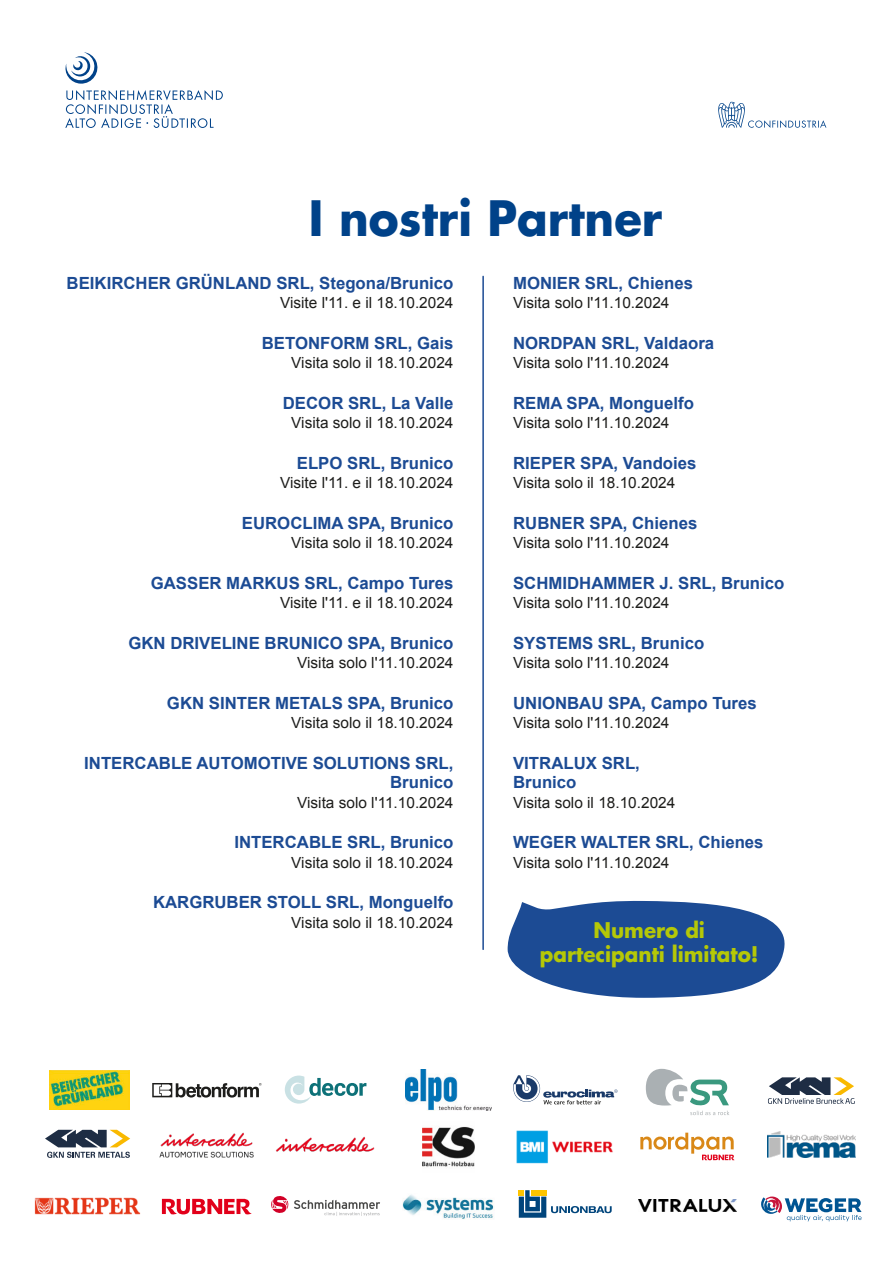
<style>
.page{position:relative;width:894px;height:1264px;background:#fff}
.page>*{position:absolute;margin:0;border:0;box-sizing:border-box;transform-origin:0 0}
.t1{font:700 47.4px "Futura";color:#004289;scale:.95 1}
.t2{font:700 21px/24px "Futura";color:#b5c807;text-align:center;scale:.95 1}
.t3{font:700 16.8px/19.5px "Arial";color:#1c4b94;text-align:right}
.t4{font:15.3px "Arial";color:#1d1d1b}
</style>
<div class="page">
<svg style="left:507px;top:900px;width:278px;height:97px"></svg>
<hr style="left:482px;top:276px;width:1px;height:673px;background:#1c4b94">
<svg style="left:65px;top:52px;width:158px;height:76px"></svg>
<svg style="left:718px;top:102px;width:108px;height:26px"></svg>
<img style="left:34px;top:1197px;width:107px;height:18px">
<svg style="left:162px;top:1198px;width:90px;height:17px"></svg>
<svg style="left:271px;top:1196px;width:109px;height:19px"></svg>
<img style="left:402px;top:1194px;width:92px;height:26px">
<svg style="left:518px;top:1190px;width:93px;height:27px"></svg>
<div style="left:530px;top:1189px;width:16px;height:6px;background:#fdc400"></div>
<img style="left:638px;top:1199px;width:98px;height:12px">
<svg style="left:761px;top:1196px;width:100px;height:25px"></svg>
<img style="left:276px;top:1136px;width:99px;height:15px">
<img style="left:405px;top:1069px;width:86px;height:40px">
<svg style="left:513px;top:1075px;width:104px;height:29px"></svg>
<img style="left:159px;top:1132px;width:95px;height:26px">
<img style="left:422px;top:1126px;width:52px;height:41px">
<img style="left:516px;top:1130px;width:97px;height:33px">
<img style="left:767px;top:1131px;width:87px;height:26px">
<svg style="left:645px;top:1068px;width:84px;height:46px"></svg>
<svg style="left:152px;top:1083px;width:109px;height:14px"></svg>
<svg style="left:285px;top:1075px;width:81px;height:28px"></svg>
<img style="left:50px;top:1070px;width:79px;height:39px">
<svg style="left:640px;top:1132px;width:94px;height:28px"></svg>
<svg style="left:768px;top:1077px;width:86px;height:26px"></svg>
<svg style="left:45px;top:1129px;width:85px;height:28px"></svg>
<h1 class="t1" style="left:309px;top:196px;width:373px">I nostri Partner</h1>
<p class="t3" style="left:67px;top:275px;width:388px">BEIKIRCHER GRÜNLAND SRL, Stegona/Brunico</p>
<p class="t4" style="left:280px;top:297px;width:175px">Visite l'11. e il 18.10.2024</p>
<p class="t3" style="left:262px;top:335px;width:193px">BETONFORM SRL, Gais</p>
<p class="t4" style="left:291px;top:357px;width:164px">Visita solo il 18.10.2024</p>
<p class="t3" style="left:283px;top:395px;width:172px">DECOR SRL, La Valle</p>
<p class="t4" style="left:291px;top:417px;width:164px">Visita solo il 18.10.2024</p>
<p class="t3" style="left:297px;top:455px;width:158px">ELPO SRL, Brunico</p>
<p class="t4" style="left:280px;top:477px;width:175px">Visite l'11. e il 18.10.2024</p>
<p class="t3" style="left:242px;top:514px;width:213px">EUROCLIMA SPA, Brunico</p>
<p class="t4" style="left:291px;top:537px;width:164px">Visita solo il 18.10.2024</p>
<p class="t3" style="left:151px;top:574px;width:304px">GASSER MARKUS SRL, Campo Tures</p>
<p class="t4" style="left:280px;top:597px;width:175px">Visite l'11. e il 18.10.2024</p>
<p class="t3" style="left:128px;top:634px;width:326px">GKN DRIVELINE BRUNICO SPA, Brunico</p>
<p class="t4" style="left:297px;top:657px;width:158px">Visita solo l'11.10.2024</p>
<p class="t3" style="left:167px;top:694px;width:288px">GKN SINTER METALS SPA, Brunico</p>
<p class="t4" style="left:291px;top:717px;width:164px">Visita solo il 18.10.2024</p>
<p class="t3" style="left:84px;top:754px;width:370px">INTERCABLE AUTOMOTIVE SOLUTIONS SRL,<br>Brunico</p>
<p class="t4" style="left:297px;top:796px;width:158px">Visita solo l'11.10.2024</p>
<p class="t3" style="left:234px;top:834px;width:220px">INTERCABLE SRL, Brunico</p>
<p class="t4" style="left:291px;top:856px;width:164px">Visita solo il 18.10.2024</p>
<p class="t3" style="left:153px;top:894px;width:302px">KARGRUBER STOLL SRL, Monguelfo</p>
<p class="t4" style="left:291px;top:916px;width:164px">Visita solo il 18.10.2024</p>
<p class="t3" style="left:513px;top:275px;width:181px">MONIER SRL, Chienes</p>
<p class="t4" style="left:513px;top:297px;width:158px">Visita solo l'11.10.2024</p>
<p class="t3" style="left:513px;top:335px;width:202px">NORDPAN SRL, Valdaora</p>
<p class="t4" style="left:513px;top:357px;width:158px">Visita solo l'11.10.2024</p>
<p class="t3" style="left:513px;top:395px;width:182px">REMA SPA, Monguelfo</p>
<p class="t4" style="left:513px;top:417px;width:158px">Visita solo l'11.10.2024</p>
<p class="t3" style="left:513px;top:455px;width:185px">RIEPER SPA, Vandoies</p>
<p class="t4" style="left:513px;top:477px;width:164px">Visita solo il 18.10.2024</p>
<p class="t3" style="left:513px;top:514px;width:186px">RUBNER SPA, Chienes</p>
<p class="t4" style="left:513px;top:537px;width:158px">Visita solo l'11.10.2024</p>
<p class="t3" style="left:513px;top:574px;width:273px">SCHMIDHAMMER J. SRL, Brunico</p>
<p class="t4" style="left:513px;top:597px;width:158px">Visita solo l'11.10.2024</p>
<p class="t3" style="left:513px;top:634px;width:192px">SYSTEMS SRL, Brunico</p>
<p class="t4" style="left:513px;top:657px;width:158px">Visita solo l'11.10.2024</p>
<p class="t3" style="left:513px;top:694px;width:245px">UNIONBAU SPA, Campo Tures</p>
<p class="t4" style="left:513px;top:717px;width:158px">Visita solo l'11.10.2024</p>
<p class="t3" style="left:513px;top:754px;width:128px;text-align:left">VITRALUX SRL,<br>Brunico</p>
<p class="t4" style="left:513px;top:796px;width:164px">Visita solo il 18.10.2024</p>
<p class="t3" style="left:513px;top:834px;width:252px">WEGER WALTER SRL, Chienes</p>
<p class="t4" style="left:513px;top:856px;width:158px">Visita solo l'11.10.2024</p>
<p class="t2" style="left:539px;top:919px;width:231px">Numero di partecipanti limitato!</p>
</div>
